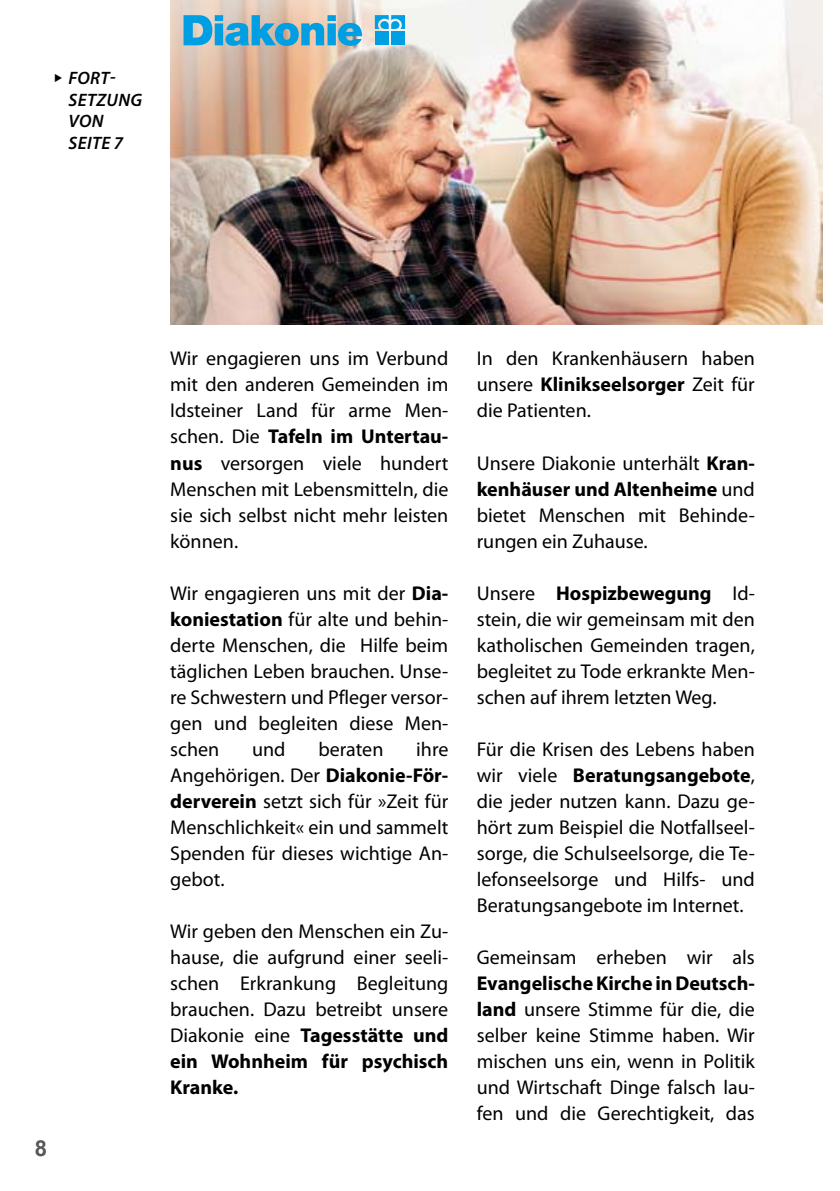
<style>
.page{position:relative;width:840px;height:1191px;background:#fff}
.page>*{position:absolute;margin:0;border:0;box-sizing:border-box;transform-origin:0 0}
.t1{font:700 22px "Arial";color:#575756}
.GB_fließtext_block_2{font:20px/26px "Myriad Pro";color:#000;text-align:justify}
.zwischenüberschrift{font:italic 600 18px/21.6px "Myriad Pro";letter-spacing:.02em;color:#000}
.s1{font-weight:700}
</style>
<div class="page">
<img style="left:170px;top:0;width:652px;height:324px">
<svg style="left:183px;top:15px;width:179px;height:31px"></svg>
<svg style="left:374px;top:15px;width:31px;height:14px"></svg>
<div style="left:374px;top:31px;width:14px;height:14px;background:#009fe3"></div>
<div style="left:391px;top:31px;width:14px;height:14px;background:#009fe3"></div>
<p class="zwischenüberschrift" style="left:69px;top:67px;width:75px;text-indent:-16px">◆ FORT-<br>SETZUNG<br>VON<br>SEITE 7</p>
<p class="t1" style="left:35px;top:1133px;width:14px">8</p>
<p class="GB_fließtext_block_2" style="left:170px;top:345px;width:279px">Wir engagieren uns im Verbund mit den anderen Gemeinden im Idsteiner Land für arme Men&shy;schen. Die <span class="s1">Tafeln im Untertau&shy;nus</span> versorgen viele hundert Menschen mit Lebensmitteln, die sie sich selbst nicht mehr leisten können.</p>
<p class="GB_fließtext_block_2" style="left:170px;top:579px;width:279px">Wir engagieren uns mit der <span class="s1">Dia&shy;koniestation</span> für alte und behin&shy;derte Menschen, die Hilfe beim täglichen Leben brauchen. Unse&shy;re Schwestern und Pfleger versor&shy;gen und begleiten diese Men&shy;schen</p>
<p class="GB_fließtext_block_2" style="left:170px;top:735px;width:279px;text-indent:246px">ihre Angehörigen. Der <span class="s1">Diakonie-För&shy;derverein</span> setzt sich für »Zeit für Menschlichkeit« ein und sammelt Spenden für dieses wichtige An&shy;gebot.</p>
<p class="GB_fließtext_block_2" style="left:170px;top:917px;width:279px">Wir geben den Menschen ein Zu&shy;hause, die aufgrund einer seeli&shy;schen Erkrankung Begleitung brauchen. Dazu betreibt unsere Diakonie eine <span class="s1">Tagesstätte und ein Wohnheim für psychisch Kranke.</span></p>
<p class="GB_fließtext_block_2" style="left:252px;top:735px;width:35px">und</p>
<p class="GB_fließtext_block_2" style="left:318px;top:735px;width:67px">beraten</p>
<p class="GB_fließtext_block_2" style="left:476px;top:345px;width:279px">In den Krankenhäusern haben unsere <span class="s1">Klinikseelsorger</span> Zeit für die Patienten.</p>
<p class="GB_fließtext_block_2" style="left:476px;top:449px;width:279px">Unsere Diakonie unterhält <span class="s1">Kran&shy;kenhäuser und Altenheime</span> und bietet Menschen mit Behinde&shy;rungen ein Zuhause.</p>
<p class="GB_fließtext_block_2" style="left:476px;top:579px;width:279px">Unsere <span class="s1">Hospizbewegung</span> Id&shy;stein, die wir gemeinsam mit den katholischen Gemeinden tragen, begleitet zu Tode erkrankte Men&shy;schen auf ihrem letzten Weg.</p>
<p class="GB_fließtext_block_2" style="left:476px;top:735px;width:279px">Für die Krisen des Lebens haben wir viele <span class="s1">Beratungsangebote</span>, die jeder nutzen kann. Dazu ge&shy;hört zum Beispiel die Notfallseel&shy;sorge, die Schulseelsorge, die Te&shy;lefonseelsorge und Hilfs- und Beratungsangebote im Internet.</p>
<p class="GB_fließtext_block_2" style="left:476px;top:943px;width:279px">Gemeinsam erheben wir als <span class="s1">Evangelische Kirche in Deutsch&shy;land</span> unsere Stimme für die, die selber keine Stimme haben. Wir mischen uns ein, wenn in Politik und Wirtschaft Dinge falsch lau&shy;fen und die Gerechtigkeit, das</p>
</div>
